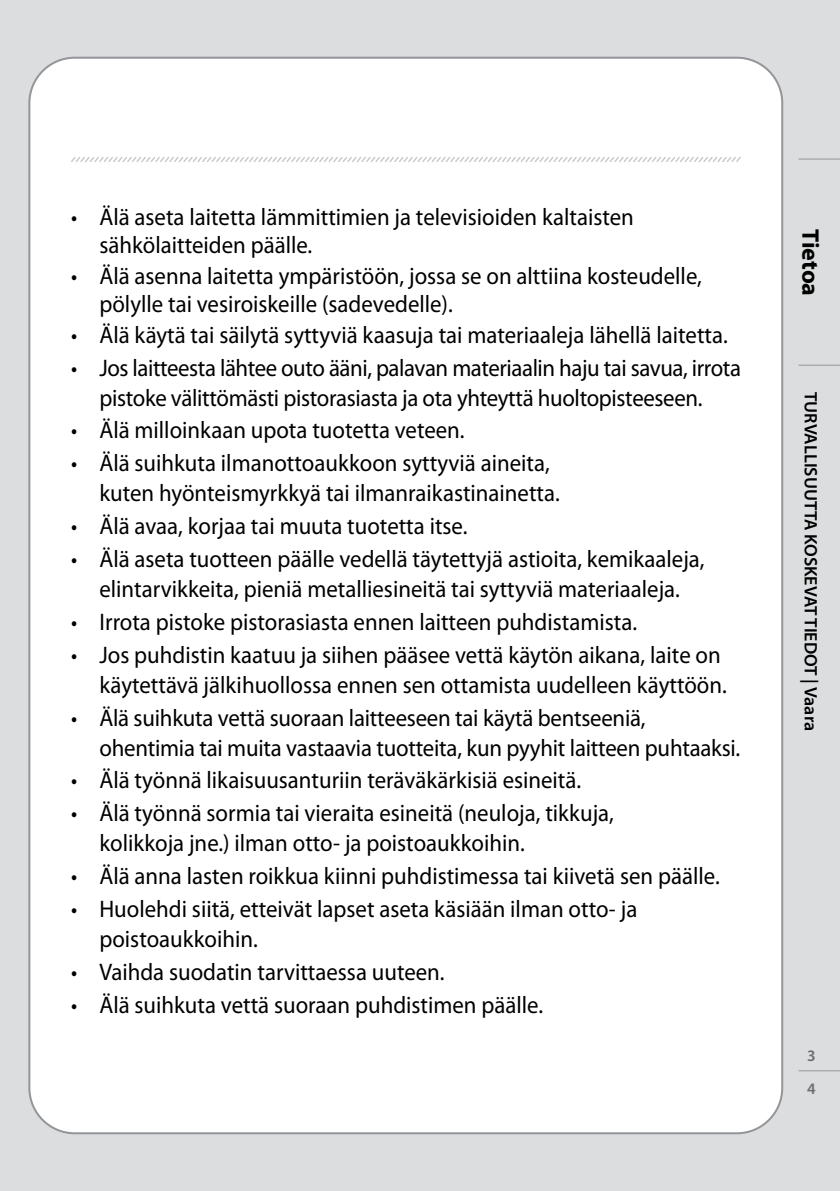
<style>
.page{position:relative;width:840px;height:1191px;background:#fff}
.page>*{position:absolute;margin:0;border:0;box-sizing:border-box;transform-origin:0 0}
.t1{font:24px/30px "Myriad Pro";color:#000;scale:.9 1}
.t2{font:24px/30px "Myriad Pro";letter-spacing:-.02em;color:#000;text-align:center;scale:.9 1}
.t3{font:24px "Myriad Pro";color:#000;scale:.95 1}
.t4{font:700 24px "Myriad Pro";color:#000}
.t5{font:600 18px "Myriad Pro";color:#000}
.t6{font:600 16px "Myriad Pro";color:#6d6e71}
</style>
<div class="page">
<div style="left:0;top:0;width:839px;height:1191px;background:#dcddde"></div>
<div style="left:29px;top:58px;width:752px;height:1075px;background:#fff;border-radius:45px"></div>
<svg style="left:71px;top:157px;width:670px;height:5px"></svg>
<hr style="left:798px;top:158px;width:41px;height:1px;background:#939598">
<hr style="left:798px;top:1070px;width:41px;height:1px;background:#939598">
<hr style="left:798px;top:365px;width:41px;height:1px;background:#939598">
<p class="t1" style="left:71px;top:202px;width:626px">• Älä aseta laitetta lämmittimien ja televisioiden kaltaisten</p>
<p class="t3" style="left:99px;top:230px;width:225px">sähkölaitteiden päälle.</p>
<p class="t1" style="left:99px;top:261px;width:670px;line-height:28px;text-indent:-28px">• Älä asenna laitetta ympäristöön, jossa se on alttiina kosteudelle, pölylle tai vesiroiskeille (sadevedelle).</p>
<p class="t1" style="left:71px;top:319px;width:730px">• Älä käytä tai säilytä syttyviä kaasuja tai materiaaleja lähellä laitetta.</p>
<p class="t2" style="left:71px;top:352px;width:745px">• Jos laitteesta lähtee outo ääni, palavan materiaalin haju tai savua, irrota pistoke välittömästi pistorasiasta ja ota yhteyttä huoltopisteeseen.</p>
<p class="t1" style="left:71px;top:415px;width:438px">• Älä milloinkaan upota tuotetta veteen.</p>
<p class="t1" style="left:99px;top:448px;width:513px;text-indent:-28px">• Älä suihkuta ilmanottoaukkoon syttyviä aineita, kuten hyönteismyrkkyä tai ilmanraikastinainetta.</p>
<p class="t1" style="left:71px;top:511px;width:442px">• Älä avaa, korjaa tai muuta tuotetta itse.</p>
<p class="t1" style="left:71px;top:543px;width:705px;text-align:center">• Älä aseta tuotteen päälle vedellä täytettyjä astioita, kemikaaleja, elintarvikkeita, pieniä metalliesineitä tai syttyviä materiaaleja.</p>
<p class="t1" style="left:71px;top:606px;width:630px">• Irrota pistoke pistorasiasta ennen laitteen puhdistamista.</p>
<p class="t1" style="left:71px;top:639px;width:729px;text-align:right">• Jos puhdistin kaatuu ja siihen pääsee vettä käytön aikana, laite on käytettävä jälkihuollossa ennen sen ottamista uudelleen käyttöön.</p>
<p class="t1" style="left:99px;top:702px;width:713px;text-indent:-28px">• Älä suihkuta vettä suoraan laitteeseen tai käytä bentseeniä, ohentimia tai muita vastaavia tuotteita, kun pyyhit laitteen puhtaaksi.</p>
<p class="t1" style="left:71px;top:765px;width:568px">• Älä työnnä likaisuusanturiin teräväkärkisiä esineitä.</p>
<p class="t1" style="left:99px;top:798px;width:573px;text-indent:-28px">• Älä työnnä sormia tai vieraita esineitä (neuloja, tikkuja, kolikkoja jne.) ilman otto- ja poistoaukkoihin.</p>
<p class="t1" style="left:71px;top:860px;width:721px">• Älä anna lasten roikkua kiinni puhdistimessa tai kiivetä sen päälle.</p>
<p class="t1" style="left:99px;top:893px;width:599px;text-indent:-28px">• Huolehdi siitä, etteivät lapset aseta käsiään ilman otto- ja poistoaukkoihin.</p>
<p class="t1" style="left:71px;top:956px;width:416px">• Vaihda suodatin tarvittaessa uuteen.</p>
<p class="t1" style="left:71px;top:989px;width:525px">• Älä suihkuta vettä suoraan puhdistimen päälle.</p>
<p class="t4" style="left:825px;top:229px;width:69px;rotate:90deg">Tietoa</p>
<p class="t5" style="left:821px;top:392px;width:341px;rotate:90deg">TURVALLISUUTTA KOSKEVAT TIEDOT | Vaara</p>
<p class="t6" style="left:806px;top:1045px;width:10px">3</p>
<p class="t6" style="left:806px;top:1078px;width:10px">4</p>
</div>
